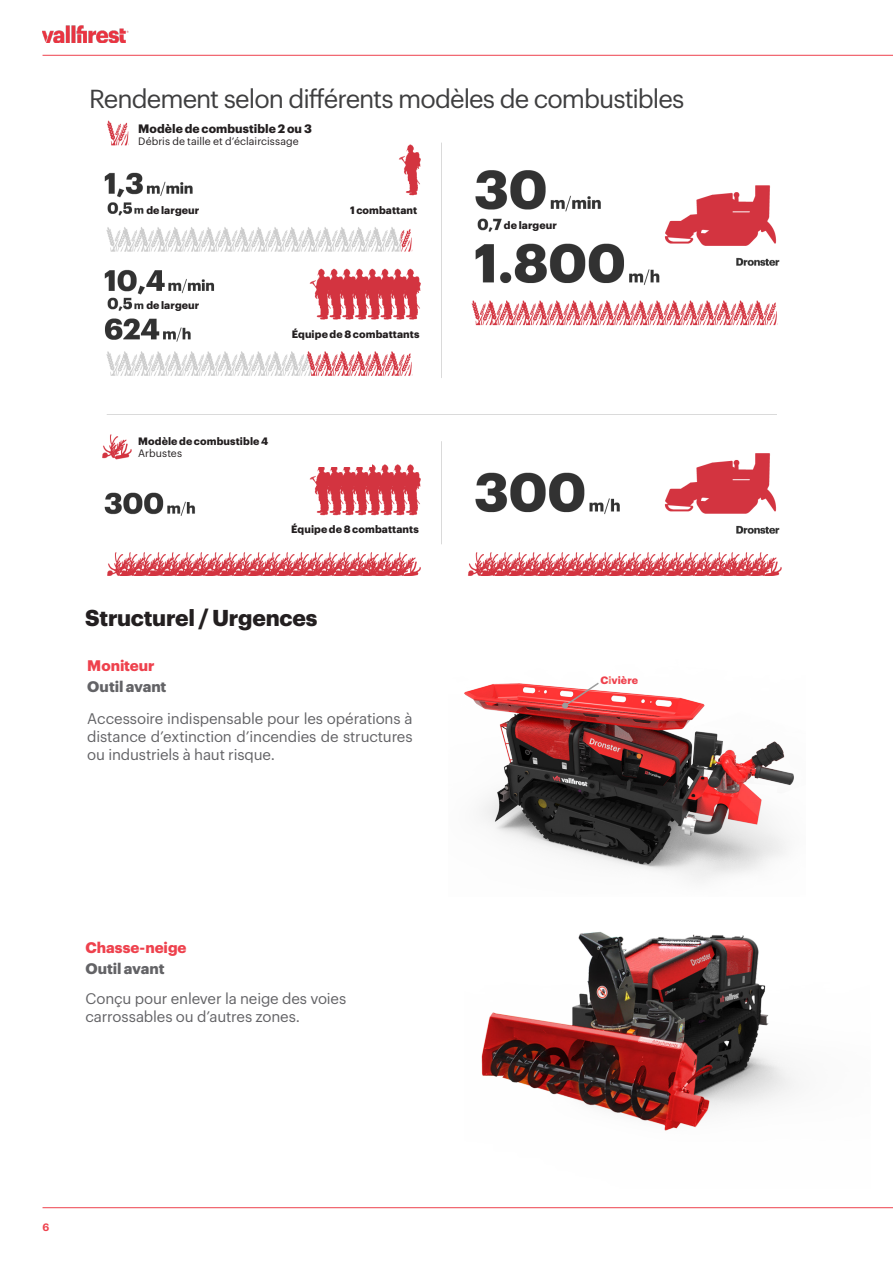
<style>
.page{position:relative;width:893px;height:1263px;background:#fff}
.page>*{position:absolute;margin:0;border:0;box-sizing:border-box;transform-origin:0 0}
.Descripcion_0{font:25.5px "Graphik";letter-spacing:-.035em;color:#3e3e3f}
._4-Titulo_sell_point{font:700 22.5px "Graphik";letter-spacing:-.01em;color:#231f20}
.Listado{font:15px/18px "Graphik";letter-spacing:-.01em;color:#636366;text-align:justify}
.Listado-2{font:700 15px "Graphik";color:#ee414d}
.Listado-3{font:700 15px "Graphik";letter-spacing:-.005em;color:#636366}
.Listado-4{font:700 12px "Graphik";letter-spacing:.005em;color:#231f20}
.Listado-5{font:700 10.5px "Graphik";letter-spacing:.01em;color:#231f20}
.Listado-6{font:10.5px "Graphik";letter-spacing:.005em;color:#231f20}
.Listado-7{font:700 10.5px "Graphik";letter-spacing:.005em;color:#ee414d}
.t1{font:600 10.5px "Graphik";color:#ee414d}
.s1{color:#f3776d}
</style>
<div class="page">
<hr style="left:43px;top:55px;width:850px;height:1px;background:#ee414d">
<img style="left:43px;top:26px;width:85px;height:17px">
<hr style="left:43px;top:1207px;width:850px;height:1px;background:#ee414d">
<img style="left:481px;top:932px;width:315px;height:199px">
<img style="left:464px;top:683px;width:330px;height:199px">
<svg style="left:563px;top:682px;width:37px;height:26px"></svg>
<div style="left:562px;top:702px;width:6px;height:7px;background:#9c9c9c;border-radius:50%"></div>
<img style="left:102px;top:120px;width:680px;height:456px">
<div style="left:138px;top:123px;width:233px;height:31px;background:#fff"></div>
<div style="left:138px;top:436px;width:233px;height:31px;background:#fff"></div>
<div style="left:145px;top:205px;width:67px;height:13px;background:#fff"></div>
<div style="left:502px;top:220px;width:67px;height:12px;background:#fff"></div>
<div style="left:145px;top:300px;width:67px;height:13px;background:#fff"></div>
<div style="left:341px;top:205px;width:76px;height:13px;background:#fff"></div>
<div style="left:280px;top:330px;width:139px;height:12px;background:#fff"></div>
<div style="left:279px;top:524px;width:140px;height:13px;background:#fff"></div>
<p class="Descripcion_0" style="left:89px;top:80px;width:597px">Rendement selon différents modèles de combustibles</p>
<p class="Listado-4" style="left:138px;top:120px;width:175px">Modèle de combustible 2 ou 3</p>
<p class="Listado-6" style="left:138px;top:134px;width:162px">Débris de taille et d’éclaircissage</p>
<p class="Listado-5" style="left:146px;top:202px;width:55px">de largeur</p>
<p class="Listado-5" style="left:146px;top:297px;width:55px">de largeur</p>
<p class="Listado-5" style="left:350px;top:202px;width:69px">1 combattant</p>
<p class="Listado-5" style="left:292px;top:326px;width:129px">Équipe de 8 combattants</p>
<p class="Listado-5" style="left:138px;top:433px;width:132px">Modèle de combustible 4</p>
<p class="Listado-6" style="left:138px;top:445px;width:45px">Arbustes</p>
<p class="Listado-5" style="left:291px;top:521px;width:129px">Équipe de 8 combattants</p>
<p class="_4-Titulo_sell_point" style="left:85px;top:600px;width:234px">Structurel / Urgences</p>
<p class="Listado-2" style="left:87px;top:654px;width:69px">Moniteur</p>
<p class="Listado-3" style="left:87px;top:675px;width:81px">Outil avant</p>
<p class="Listado" style="left:87px;top:708px;width:327px">Accessoire indispensable pour les opérations à distance d’extinction d’incendies de structures ou industriels à haut risque.</p>
<p class="Listado-2" style="left:85px;top:936px;width:103px">Chasse-neige</p>
<p class="Listado-3" style="left:85px;top:957px;width:81px">Outil avant</p>
<p class="Listado" style="left:85px;top:988px;width:262px">Conçu pour enlever la neige des voies carrossables ou d’autres zones.</p>
<p class="Listado-5" style="left:504px;top:217px;width:55px">de largeur</p>
<p class="Listado-7" style="left:600px;top:672px;width:39px">C<span class="s1">i</span>vière</p>
<p class="t1" style="left:43px;top:1219px;width:8px">6</p>
</div>
